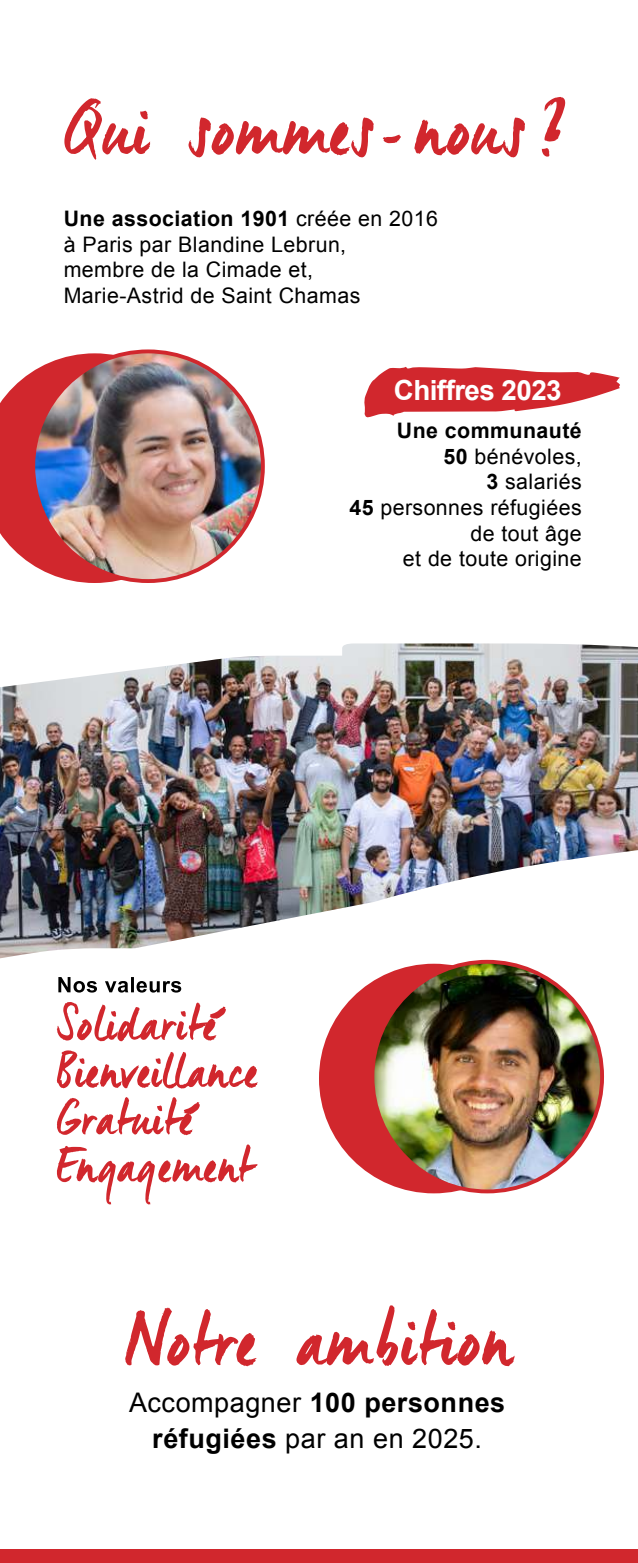
<style>
.page{position:relative;width:638px;height:1563px;background:#fff}
.page>*{position:absolute;margin:0;border:0;box-sizing:border-box;transform-origin:0 0}
.t1{font:700 27.9px "Arial";letter-spacing:-.02em;color:#fff}
.t2{font:27px/36px "Arial";letter-spacing:.02em;color:#000;text-align:center}
.t3{font:21.38px/25.7px "Arial";letter-spacing:.02em;color:#000}
.s1{font-weight:700}
</style>
<div class="page">
<img style="left:0;top:643px;width:638px;height:315px">
<svg style="left:57px;top:1144px;width:201px;height:60px"></svg>
<svg style="left:57px;top:1050px;width:201px;height:38px"></svg>
<svg style="left:58px;top:977px;width:123px;height:15px"></svg>
<svg style="left:57px;top:1002px;width:169px;height:39px"></svg>
<svg style="left:57px;top:1097px;width:143px;height:38px"></svg>
<svg style="left:541px;top:148px;width:8px;height:9px"></svg>
<svg style="left:544px;top:97px;width:21px;height:45px"></svg>
<svg style="left:64px;top:98px;width:461px;height:62px"></svg>
<svg style="left:125px;top:1305px;width:390px;height:61px"></svg>
<svg style="left:0;top:353px;width:209px;height:230px;fill:#d1272d"></svg>
<img style="left:33px;top:351px;width:230px;height:230px;border-radius:115px">
<div style="left:319px;top:963px;width:229px;height:230px;background:#d1272d;border-radius:50%"></div>
<img style="left:372px;top:962px;width:230px;height:229px;border-radius:115px">
<svg style="left:364px;top:367px;width:256px;height:50px"></svg>
<div style="left:0;top:1549px;width:638px;height:14px;background:#d1272d"></div>
<p class="t3" style="left:64px;top:208px;width:376px"><span class="s1">Une association 1901</span> créée en 2016 à Paris par Blandine Lebrun,<br>membre de la Cimade et,<br>Marie-Astrid de Saint Chamas</p>
<h1 class="t1" style="left:394px;top:380px;width:169px">Chiffres 2023</h1>
<p class="t3" style="left:349px;top:420px;width:234px;text-align:right"><span class="s1">Une communauté<br>50</span> bénévoles,<br><span class="s1">3</span> salariés<br><span class="s1">45</span> personnes réfugiées de tout âge<br>et de toute origine</p>
<p class="t2" style="left:129px;top:1386px;width:378px">Accompagner <span class="s1">100 personnes réfugiées</span> par an en 2025.</p>
</div>
